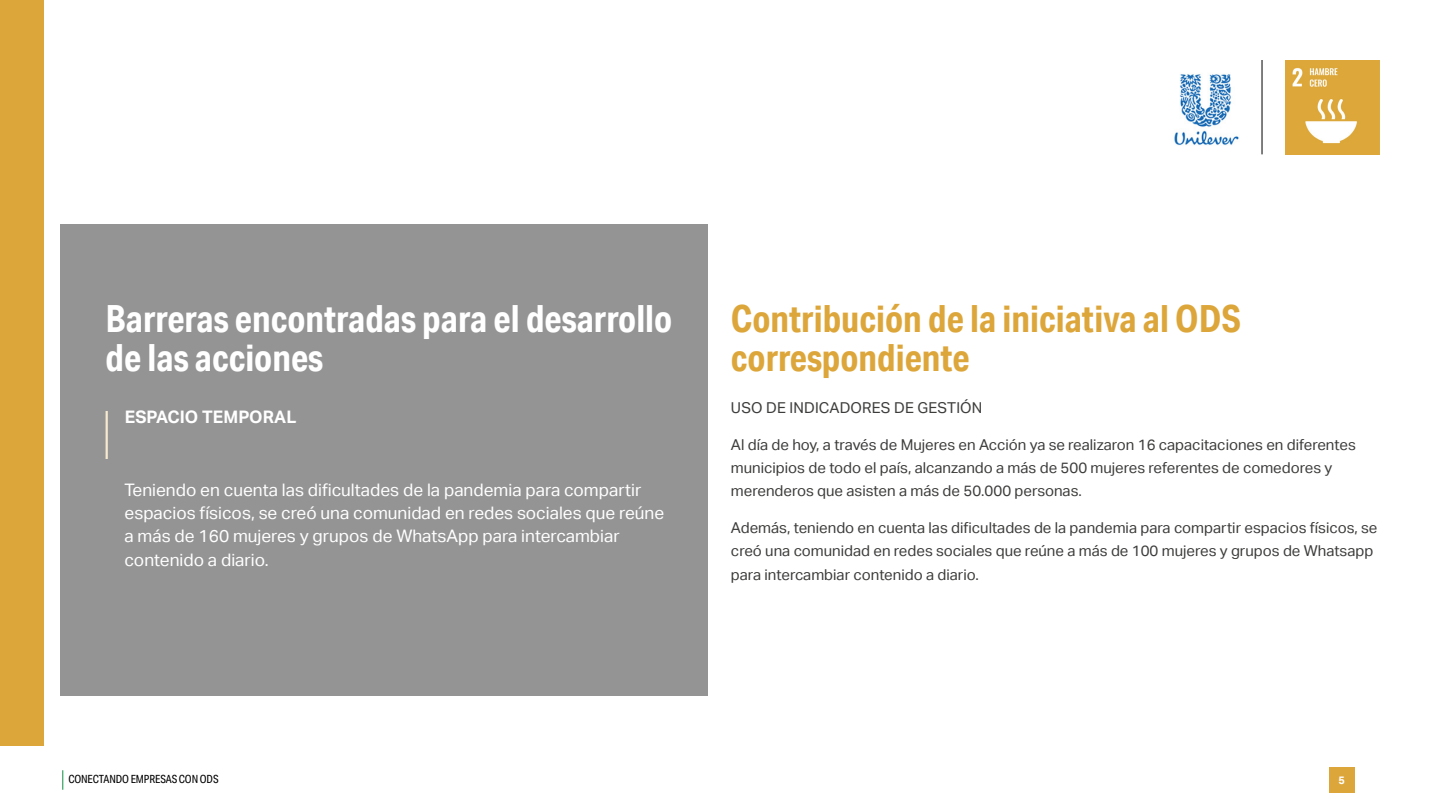
<style>
.page{position:relative;width:1440px;height:810px;background:#fff}
.page>*{position:absolute;margin:0;border:0;box-sizing:border-box;transform-origin:0 0}
.t1{font:700 37.5px/38.2px "Aktiv Grotesk Cd";color:#fff}
.t2{font:700 37.5px/38.2px "Aktiv Grotesk Cd";color:#dda63a}
.t3{font:17.25px/23.2px "Aktiv Grotesk";color:#fff}
.t4{font:700 17.25px "Aktiv Grotesk";color:#fff}
.t5{font:15px/23.2px "Aktiv Grotesk";color:#3c3c3b}
.t6{font:11.25px "Aktiv Grotesk Cd";letter-spacing:-.01em;color:#000}
.t7{font:700 10.88px "Aktiv Grotesk";color:#fff}
</style>
<div class="page">
<svg style="left:62px;top:770px;width:1px;height:20px"></svg>
<div style="left:1329px;top:767px;width:25px;height:26px;background:#dda63a"></div>
<img style="left:1285px;top:60px;width:95px;height:95px">
<hr style="left:1262px;top:60px;width:1px;height:94px;background:#000">
<img style="left:1174px;top:74px;width:65px;height:72px">
<div style="left:0;top:0;width:44px;height:746px;background:#dda63a"></div>
<div style="left:60px;top:225px;width:648px;height:471px;background:#949494"></div>
<hr style="left:106px;top:411px;width:2px;height:48px;background:#f7e9ce">
<h1 class="t1" style="left:106px;top:299px;width:568px">Barreras encontradas para el desarrollo de las acciones</h1>
<p class="t4" style="left:125px;top:407px;width:173px">ESPACIO TEMPORAL</p>
<p class="t3" style="left:125px;top:478px;width:541px">Teniendo en cuenta las dificultades de la pandemia para compartir espacios físicos, se creó una comunidad en redes sociales que reúne a más de 160 mujeres y grupos de WhatsApp para intercambiar contenido a diario.</p>
<h1 class="t2" style="left:731px;top:299px;width:512px">Contribución de la iniciativa al ODS correspondiente</h1>
<p class="t5" style="left:731px;top:396px;width:253px">USO DE INDICADORES DE GESTIÓN</p>
<p class="t5" style="left:731px;top:433px;width:626px">Al día de hoy, a través de Mujeres en Acción ya se realizaron 16 capacitaciones en diferentes municipios de todo el país, alcanzando a más de 500 mujeres referentes de comedores y merenderos que asisten a más de 50.000 personas.</p>
<p class="t5" style="left:731px;top:516px;width:648px">Además, teniendo en cuenta las dificultades de la pandemia para compartir espacios físicos, se creó una comunidad en redes sociales que reúne a más de 100 mujeres y grupos de Whatsapp para intercambiar contenido a diario.</p>
<p class="t6" style="left:68px;top:773px;width:152px">CONECTANDO EMPRESAS CON ODS</p>
<p class="t7" style="left:1338px;top:774px;width:8px">5</p>
</div>
